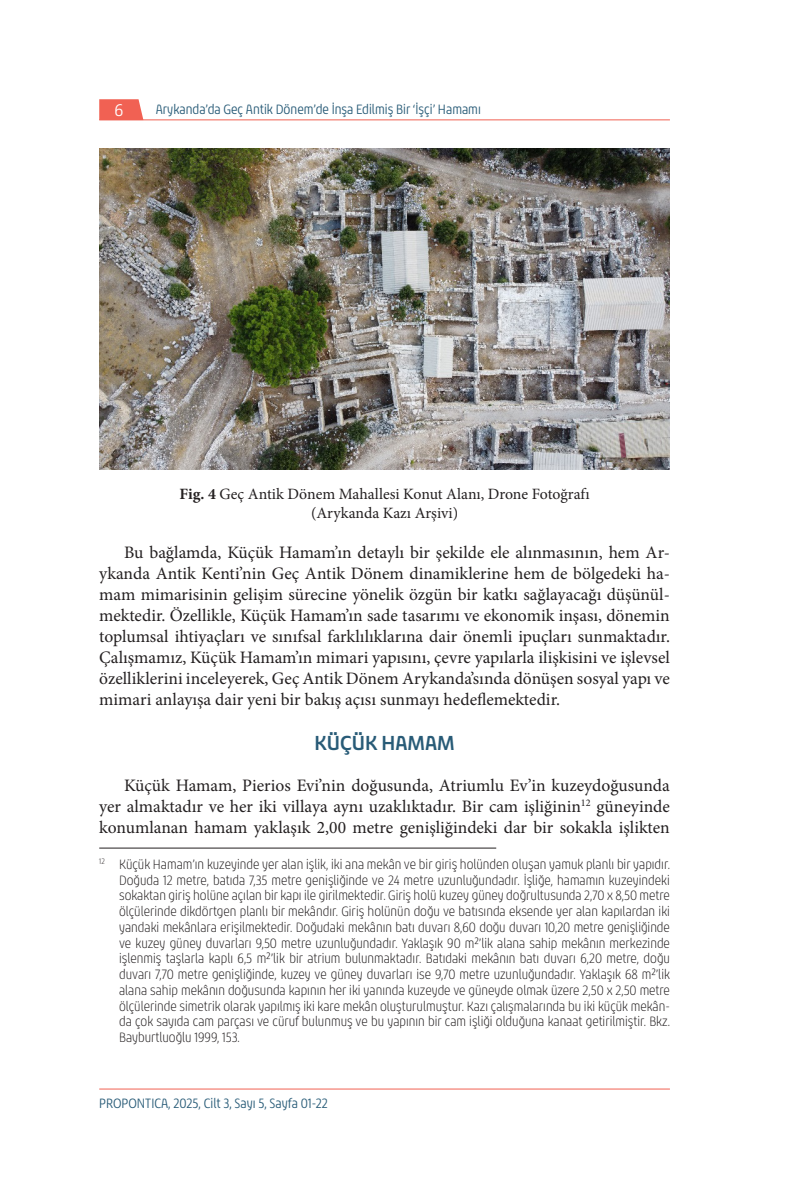
<style>
.page{position:relative;width:794px;height:1191px;background:#fff}
.page>*{position:absolute;margin:0;border:0;box-sizing:border-box;transform-origin:0 0}
.SYFA_ICI_BASLIK{font:21px "Chypre Nor Bol";color:#285b77}
.ANA_METİN{font:17.5px/21px "Minion Pro";color:#231f20;text-align:justify}
.t1{font:17.5px "Chypre Nor Boo";color:#fff}
.ANA_METİN-2{font:15.75px/18.9px "Minion Pro";color:#231f20;text-align:center}
.DIPNOT{font:14px/15.8px "Chypre Con Thi";color:#231f20;text-align:justify}
.t2{font:14px "Chypre Con Boo";color:#285b77}
.s1{font-weight:700}
</style>
<div class="page">
<svg style="left:99px;top:99px;width:44px;height:21px"></svg>
<hr style="left:99px;top:120px;width:571px;height:1px;background:#f16153">
<hr style="left:99px;top:1088px;width:571px;height:1px;background:#f16153">
<img style="left:99px;top:149px;width:570px;height:321px">
<hr style="left:99px;top:847px;width:397px;height:1px;background:#231f20">
<p class="t1" style="left:114px;top:100px;width:10px">6</p>
<p class="t2" style="left:156px;top:101px;width:326px">Arykanda’da Geç Antik Dönem’de İnşa Edilmiş Bir ‘İşçi’ Hamamı</p>
<p class="ANA_METİN-2" style="left:180px;top:484px;width:411px"><span class="s1">Fig. 4</span> Geç Antik Dönem Mahallesi Konut Alanı, Drone Fotoğrafı (Arykanda Kazı Arşivi)</p>
<p class="ANA_METİN" style="left:99px;top:542px;width:572px;text-indent:25px">Bu bağlamda, Küçük Hamam’ın detaylı bir şekilde ele alınmasının, hem Ar&shy;ykanda Antik Kenti’nin Geç Antik Dönem dinamiklerine hem de bölgedeki ha&shy;mam mimarisinin gelişim sürecine yönelik özgün bir katkı sağlayacağı düşünül&shy;mektedir. Özellikle, Küçük Hamam’ın sade tasarımı ve ekonomik inşası, dönemin toplumsal ihtiyaçları ve sınıfsal farklılıklarına dair önemli ipuçları sunmaktadır.<br>Çalışmamız, Küçük Hamam’ın mimari yapısını, çevre yapılarla ilişkisini ve işlevsel özelliklerini inceleyerek, Geç Antik Dönem Arykanda’sında dönüşen sosyal yapı ve mimari anlayışa dair yeni bir bakış açısı sunmayı hedeflemektedir.</p>
<p class="SYFA_ICI_BASLIK" style="left:315px;top:730px;width:141px">KÜÇÜK HAMAM</p>
<p class="ANA_METİN" style="left:99px;top:774px;width:572px;text-indent:25px">Küçük Hamam, Pierios Evi’nin doğusunda, Atriumlu Ev’in kuzeydoğusunda yer almaktadır ve her iki villaya aynı uzaklıktadır. Bir cam işliğinin<sup>12</sup> güneyinde konumlanan hamam yaklaşık 2,00 metre genişliğindeki dar bir sokakla işlikten</p>
<p class="DIPNOT" style="left:119px;top:856px;width:552px;text-indent:-20px"><sup>12</sup> Küçük Hamam’ın kuzeyinde yer alan işlik, iki ana mekân ve bir giriş holünden oluşan yamuk planlı bir yapıdır.<br>Doğuda 12 metre, batıda 7,35 metre genişliğinde ve 24 metre uzunluğundadır. İşliğe, hamamın kuzeyindeki sokaktan giriş holüne açılan bir kapı ile girilmektedir. Giriş holü kuzey güney doğrultusunda 2,70 x 8,50 metre ölçülerinde dikdörtgen planlı bir mekândır. Giriş holünün doğu ve batısında eksende yer alan kapılardan iki yandaki mekânlara erişilmektedir. Doğudaki mekânın batı duvarı 8,60 doğu duvarı 10,20 metre genişliğinde ve kuzey güney duvarları 9,50 metre uzunluğundadır. Yaklaşık 90 m²’lik alana sahip mekânın merkezinde işlenmiş taşlarla kaplı 6,5 m²’lik bir atrium bulunmaktadır. Batıdaki mekânın batı duvarı 6,20 metre, doğu duvarı 7,70 metre genişliğinde, kuzey ve güney duvarları ise 9,70 metre uzunluğundadır. Yaklaşık 68 m²’lik alana sahip mekânın doğusunda kapının her iki yanında kuzeyde ve güneyde olmak üzere 2,50 x 2,50 metre ölçülerinde simetrik olarak yapılmış iki kare mekân oluşturulmuştur. Kazı çalışmalarında bu iki küçük mekân&shy;da çok sayıda cam parçası ve cüruf bulunmuş ve bu yapının bir cam işliği olduğuna kanaat getirilmiştir. Bkz.<br>Bayburtluoğlu 1999, 153.</p>
<p class="t2" style="left:99px;top:1095px;width:230px">PROPONTICA, 2025, Cilt 3, Sayı 5, Sayfa 01-22</p>
</div>
